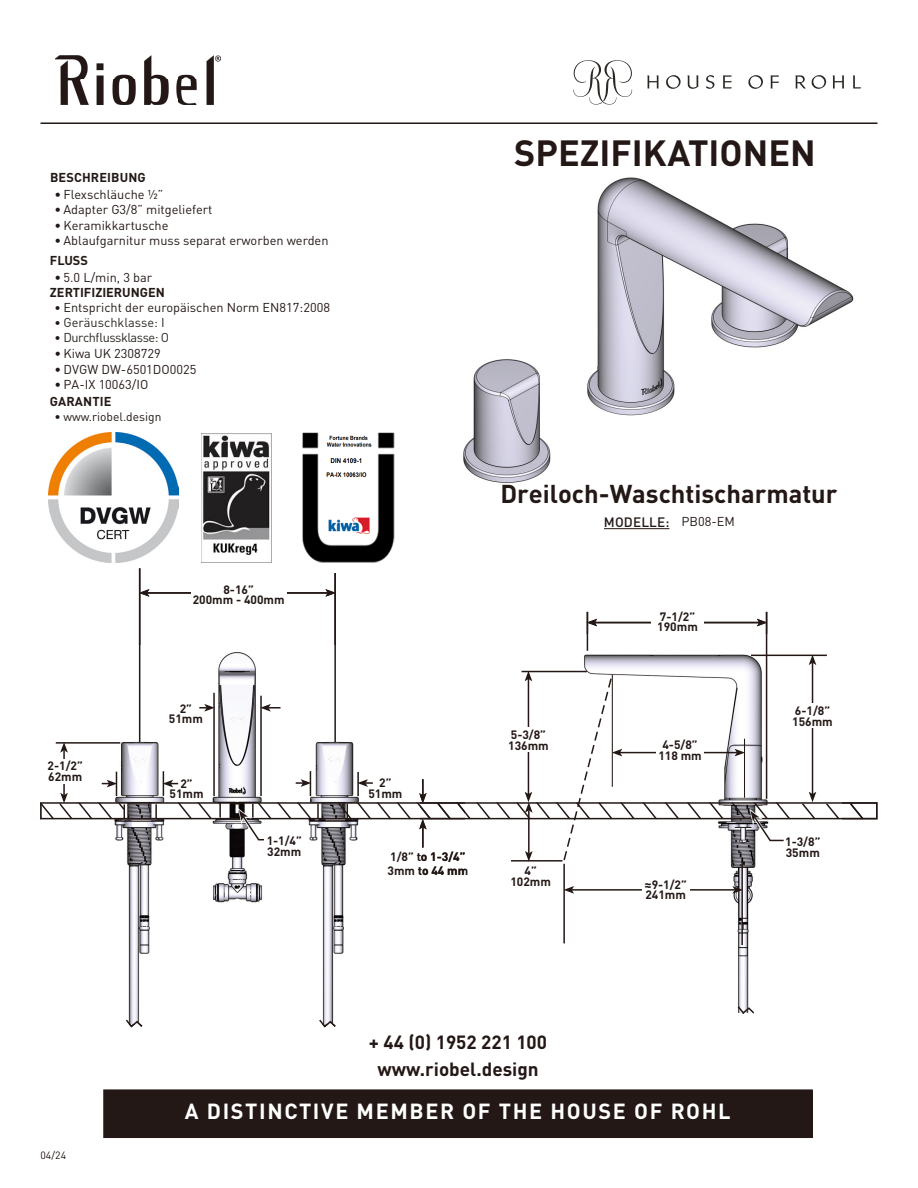
<style>
.page{position:relative;width:918px;height:1188px;background:#fff}
.page>*{position:absolute;margin:0;border:0;box-sizing:border-box;transform-origin:0 0}
.t1{font:700 36px "DIN Pro";color:#231815}
.t2{font:700 25.5px "DIN Pro";color:#231815}
.t3{font:700 21.6px "DIN Pro";letter-spacing:.075em;color:#fff}
.t4{font:700 18.9px/27px "DIN Pro";color:#231815;text-align:center}
.t5{font:500 13.5px "DIN Pro";letter-spacing:.01em;color:#231815}
.t6{font:12.75px "DIN Pro";color:#231815}
.t7{font:700 12.75px "DIN Pro";color:#231815}
.t8{font:12.75px "DIN Pro";letter-spacing:-.04em;color:#2b2824}
.t9{font:12.75px "DIN Pro";color:#2b2824}
.t10{font:700 12px/10.5px "DIN Pro";color:#231815}
.t11{font:12px "DIN Pro";color:#231815}
.t12{font:10.5px "DIN Pro";color:#231815}
.s1{font-size:12px}
.s2{font-size:12px;color:#231815}
.s3{font-weight:400;font-size:12.75px}
</style>
<div class="page">
<img style="left:463px;top:177px;width:391px;height:353px">
<hr style="left:604px;top:528px;width:65px;height:1px;background:#231815">
<svg style="left:573px;top:60px;width:59px;height:45px"></svg>
<svg style="left:647px;top:75px;width:11px;height:14px"></svg>
<svg style="left:687px;top:75px;width:11px;height:14px"></svg>
<svg style="left:706px;top:75px;width:8px;height:14px"></svg>
<svg style="left:723px;top:75px;width:9px;height:14px"></svg>
<svg style="left:748px;top:75px;width:15px;height:14px"></svg>
<svg style="left:666px;top:75px;width:15px;height:14px"></svg>
<svg style="left:770px;top:75px;width:9px;height:14px"></svg>
<svg style="left:795px;top:75px;width:31px;height:14px"></svg>
<svg style="left:833px;top:75px;width:11px;height:14px"></svg>
<svg style="left:853px;top:75px;width:8px;height:14px"></svg>
<img style="left:55px;top:56px;width:165px;height:48px">
<hr style="left:40px;top:122px;width:838px;height:2px;background:#231815">
<div style="left:104px;top:1090px;width:708px;height:47px;background:#231815"></div>
<div style="left:103px;top:1089px;width:710px;height:49px;border:1px solid #231815"></div>
<img style="left:127px;top:646px;width:219px;height:372px">
<img style="left:521px;top:634px;width:306px;height:371px">
<hr style="left:139px;top:568px;width:1px;height:174px;background:#231815">
<hr style="left:334px;top:568px;width:2px;height:174px;background:#231815">
<hr style="left:147px;top:592px;width:181px;height:2px;background:#231815">
<svg style="left:140px;top:589px;width:9px;height:8px"></svg>
<svg style="left:325px;top:589px;width:10px;height:8px"></svg>
<div style="left:191px;top:582px;width:95px;height:24px;background:#fff"></div>
<hr style="left:587px;top:612px;width:1px;height:39px;background:#231815">
<hr style="left:766px;top:612px;width:1px;height:187px;background:#231815">
<hr style="left:812px;top:663px;width:1px;height:131px;background:#231815">
<svg style="left:809px;top:656px;width:7px;height:9px"></svg>
<hr style="left:595px;top:622px;width:164px;height:1px;background:#231815">
<svg style="left:588px;top:619px;width:9px;height:7px"></svg>
<svg style="left:757px;top:619px;width:9px;height:7px"></svg>
<div style="left:652px;top:609px;width:52px;height:24px;background:#fff"></div>
<svg style="left:126px;top:1018px;width:17px;height:10px"></svg>
<svg style="left:319px;top:1018px;width:17px;height:10px"></svg>
<svg style="left:737px;top:1005px;width:17px;height:9px"></svg>
<hr style="left:751px;top:655px;width:76px;height:1px;background:#231815">
<hr style="left:741px;top:862px;width:2px;height:83px;background:#231815">
<hr style="left:563px;top:864px;width:2px;height:79px;background:#231815">
<hr style="left:572px;top:889px;width:163px;height:2px;background:#231815">
<svg style="left:732px;top:886px;width:11px;height:8px"></svg>
<svg style="left:564px;top:886px;width:10px;height:8px"></svg>
<div style="left:642px;top:877px;width:47px;height:24px;background:#fff"></div>
<div style="left:507px;top:864px;width:47px;height:24px;background:#fff"></div>
<svg style="left:40px;top:671px;width:838px;height:191px"></svg>
<div style="left:265px;top:834px;width:39px;height:24px;background:#fff"></div>
<img style="left:49px;top:433px;width:129px;height:130px">
<img style="left:202px;top:433px;width:69px;height:122px">
<img style="left:302px;top:432px;width:93px;height:140px">
<p class="t7" style="left:50px;top:167px;width:97px">BESCHREIBUNG</p>
<p class="t6" style="left:54px;top:186px;width:110px">• Flexschläuche ½”</p>
<p class="t6" style="left:54px;top:201px;width:159px">• Adapter G3/8” mitgeliefert</p>
<p class="t6" style="left:54px;top:216px;width:116px">• Keramikkartusche</p>
<p class="t6" style="left:54px;top:232px;width:276px">• Ablaufgarnitur muss separat erworben werden</p>
<p class="t7" style="left:50px;top:249px;width:40px">FLUSS</p>
<p class="t6" style="left:54px;top:269px;width:99px">• 5.0 L/min, 3 bar</p>
<p class="t7" style="left:50px;top:282px;width:116px">ZERTIFIZIERUNGEN</p>
<p class="t6" style="left:54px;top:299px;width:277px"><span class="s1">•</span> Entspricht der europäischen Norm EN817:2008</p>
<p class="t9" style="left:54px;top:314px;width:112px"><span class="s2">•</span> Geräuschklasse: I</p>
<p class="t8" style="left:54px;top:329px;width:116px"><span class="s2">•</span> Durchflussklasse: O</p>
<p class="t6" style="left:54px;top:345px;width:108px">• Kiwa UK 2308729</p>
<p class="t7" style="left:50px;top:390px;width:63px">GARANTIE</p>
<p class="t11" style="left:54px;top:408px;width:108px">• www.riobel.design</p>
<p class="t6" style="left:55px;top:360px;width:143px">• DVGW DW-6501DO0025</p>
<p class="t6" style="left:55px;top:376px;width:95px">• PA-IX 10063/IO</p>
<p class="t10" style="left:193px;top:583px;width:93px;text-align:center">8-16”<br>200mm - 400mm</p>
<p class="t10" style="left:48px;top:759px;width:37px">2-1/2”<br>62mm</p>
<p class="t10" style="left:169px;top:702px;width:36px;text-align:center">2”<br>51mm</p>
<p class="t10" style="left:170px;top:777px;width:36px;text-align:center">2”<br>51mm</p>
<p class="t10" style="left:267px;top:834px;width:37px">1-1/4”<br>32mm</p>
<h1 class="t1" style="left:514px;top:123px;width:303px">SPEZIFIKATIONEN</h1>
<p class="t10" style="left:368px;top:776px;width:36px;text-align:center">2”<br>51mm</p>
<p class="t10" style="left:388px;top:848px;width:82px;line-height:14.4px">1/8” to 1-3/4”<br>3mm to 44 mm</p>
<h2 class="t2" style="left:500px;top:473px;width:339px">Dreiloch-Waschtischarmatur</h2>
<p class="t5" style="left:604px;top:513px;width:132px">MODELLE: <span class="s3">PB08-EM</span></p>
<p class="t10" style="left:508px;top:728px;width:42px">5-3/8”<br>136mm</p>
<p class="t10" style="left:510px;top:864px;width:42px;text-align:center">4”<br>102mm</p>
<p class="t10" style="left:657px;top:610px;width:42px">7-1/2”<br>190mm</p>
<p class="t10" style="left:658px;top:738px;width:45px;text-align:center">4-5/8”<br>118 mm</p>
<p class="t10" style="left:644px;top:878px;width:44px">≈9-1/2”<br>241mm</p>
<p class="t10" style="left:792px;top:704px;width:42px">6-1/8”<br>156mm</p>
<p class="t10" style="left:785px;top:835px;width:37px">1-3/8”<br>35mm</p>
<p class="t12" style="left:40px;top:1148px;width:27px">04/24</p>
<h3 class="t4" style="left:369px;top:1027px;width:180px">+ 44 (0) 1952 221 100 www.riobel.design</h3>
<h3 class="t3" style="left:185px;top:1094px;width:547px">A DISTINCTIVE MEMBER OF THE HOUSE OF ROHL</h3>
</div>
